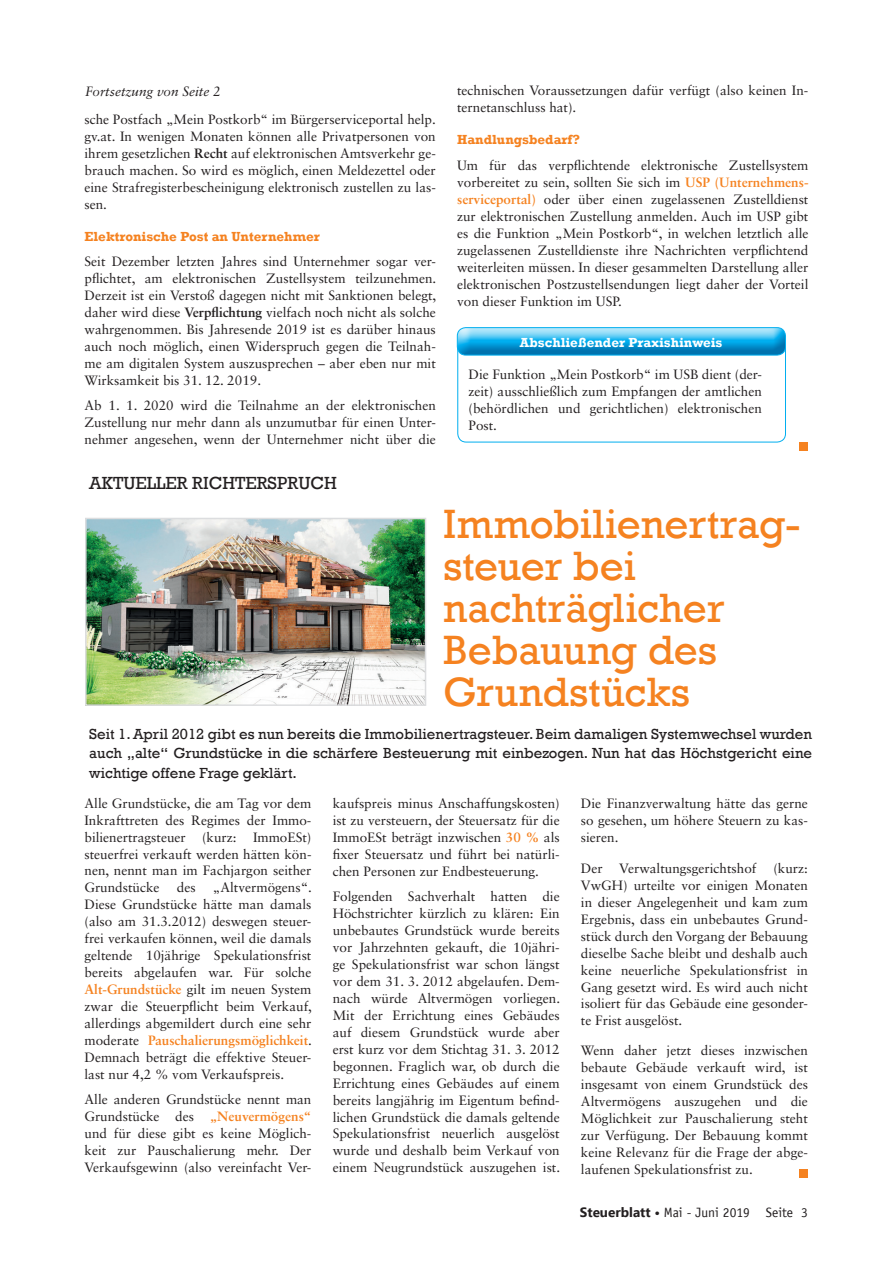
<style>
.page{position:relative;width:893px;height:1263px;background:#fff}
.page>*{position:absolute;margin:0;border:0;box-sizing:border-box;transform-origin:0 0}
.t1{font:42px/42px "Rockwell";letter-spacing:-.005em;color:#f58220}
.t2{font:18px "Rockwell";color:#231f20}
.t3{font:15px/19.5px "Rockwell";color:#231f20;text-align:justify}
.t4{font:13.5px/17px "Sabon LT Std";color:#231f20;text-align:justify}
.t5{font:700 13.5px "Rockwell";color:#f58220}
.t6{font:13.5px "Officina Sans LT";color:#231f20}
.t7{font:700 13.5px "Rockwell";color:#fff}
.t8{font:italic 13.5px "Sabon LT Std";color:#231f20}
.s1{font-weight:700}
.s2{font-weight:700;color:#f58220}
.s3{font-family:"Ebrima";font-weight:700}
</style>
<div class="page">
<div style="left:799px;top:1169px;width:9px;height:9px;background:#f58220"></div>
<div style="left:799px;top:442px;width:9px;height:9px;background:#f58220"></div>
<img style="left:88px;top:521px;width:335px;height:182px">
<div style="left:85px;top:518px;width:341px;height:188px;border:2px solid #dcdddf"></div>
<div style="left:458px;top:339px;width:328px;height:103px;border:1px solid #00aeef;border-radius:9px"></div>
<div style="left:455px;top:326px;width:332px;height:22px;background:#fff;opacity:.97"></div>
<div style="left:455px;top:329px;width:332px;height:27px;background:#008aa4;opacity:.75"></div>
<div style="left:457px;top:327px;width:329px;height:28px;border:1px solid #00aeef;border-radius:9px"></div>
<p class="t8" style="left:85px;top:83px;width:137px">Fortsetzung von Seite 2</p>
<p class="t4" style="left:85px;top:111px;width:353px">sche Postfach „Mein Postkorb“ im Bürgerserviceportal help. gv.at. In wenigen Monaten können alle Privatpersonen von ihrem gesetzlichen <span class="s1">Recht</span> auf elektronischen Amtsverkehr ge&shy;brauch machen. So wird es möglich, einen Meldezettel oder eine Strafregisterbescheinigung elektronisch zustellen zu las&shy;sen.</p>
<p class="t5" style="left:85px;top:228px;width:237px">Elektronische Post an Unternehmer</p>
<p class="t4" style="left:85px;top:253px;width:353px">Seit Dezember letzten Jahres sind Unternehmer sogar ver&shy;pflichtet, am elektronischen Zustellsystem teilzunehmen.<br>Derzeit ist ein Verstoß dagegen nicht mit Sanktionen belegt, daher wird diese <span class="s1">Verpflichtung</span> vielfach noch nicht als solche wahrgenommen. Bis Jahresende 2019 ist es darüber hinaus auch noch möglich, einen Widerspruch gegen die Teilnah&shy;me am digitalen System auszusprechen – aber eben nur mit Wirksamkeit bis 31. 12. 2019.</p>
<p class="t4" style="left:85px;top:397px;width:353px">Ab 1. 1. 2020 wird die Teilnahme an der elektronischen Zustellung nur mehr dann als unzumutbar für einen Unter&shy;nehmer angesehen, wenn der Unternehmer nicht über die</p>
<h2 class="t2" style="left:89px;top:472px;width:146px">Aktueller Ri chte</h2>
<h2 class="t2" style="left:257px;top:472px;width:79px">rspruch</h2>
<p class="t4" style="left:457px;top:82px;width:353px">technischen Voraussetzungen dafür verfügt (also keinen In&shy;ternetanschluss hat).</p>
<p class="t5" style="left:457px;top:132px;width:124px">Handlungsbedarf?</p>
<p class="t4" style="left:457px;top:157px;width:353px">Um für das verpflichtende elektronische Zustellsystem vorbereitet zu sein, sollten Sie sich im <span class="s2">USP (Unternehmens&shy;serviceportal)</span> oder über einen zugelassenen Zustelldienst zur elektronischen Zustellung anmelden. Auch im USP gibt es die Funktion „Mein Postkorb“, in welchen letztlich alle zugelassenen Zustelldienste ihre Nachrichten verpflichtend weiterleiten müssen. In dieser gesammelten Darstellung aller elektronischen Postzustellsendungen liegt daher der Vorteil von dieser Funktion im USP.</p>
<p class="t7" style="left:520px;top:334px;width:204px">Abschließender Praxishinweis</p>
<p class="t4" style="left:469px;top:366px;width:295px">Die Funktion „Mein Postkorb“ im USB dient (der&shy;zeit) ausschließlich zum Empfangen der amtlichen (behördlichen und gerichtlichen) elektronischen Post.</p>
<h1 class="t1" style="left:443px;top:504px;width:358px">Immobilienertrag&shy;steuer bei nachträglicher<br>Bebauung des<br>Grundstücks</h1>
<p class="t3" style="left:89px;top:724px;width:724px">Seit 1. April 2012 gibt es nun bereits die Immobilienertragsteuer. Beim damaligen Systemwechsel wurden auch „alte“ Grundstücke in die schärfere Besteuerung mit einbezogen. Nun hat das Höchstgericht eine wichtige offene Frage geklärt.</p>
<p class="t4" style="left:85px;top:794px;width:228px">Alle Grundstücke, die am Tag vor dem Inkrafttreten des Regimes der Immo&shy;bilienertragsteuer (kurz: ImmoESt) steuerfrei verkauft werden hätten kön&shy;nen, nennt man im Fachjargon seither Grundstücke</p>
<p class="t4" style="left:333px;top:794px;width:228px">kaufspreis minus Anschaffungskosten) ist zu versteuern, der Steuersatz für die ImmoESt beträgt inzwischen <span class="s2">30 %</span> als fixer Steuersatz und führt bei natürli&shy;chen Personen zur Endbesteuerung.</p>
<p class="t4" style="left:333px;top:888px;width:229px">Folgenden Sachverhalt hatten die Höchstrichter kürzlich zu klären: Ein unbebautes Grundstück wurde bereits vor Jahrzehnten gekauft, die 10jähri&shy;ge Spekulationsfrist war schon längst vor dem 31. 3. 2012 abgelaufen. Dem&shy;nach würde Altvermögen vorliegen.<br>Mit der Errichtung eines Gebäudes auf diesem Grundstück wurde aber erst kurz vor dem Stichtag 31. 3. 2012 begonnen. Fraglich war, ob durch die Errichtung eines Gebäudes auf einem bereits langjährig im Eigentum befind&shy;lichen Grundstück die damals geltende Spekulationsfrist neuerlich ausgelöst wurde und deshalb beim Verkauf von einem Neugrundstück auszugehen ist.</p>
<p class="t4" style="left:581px;top:794px;width:228px">Die Finanzverwaltung hätte das gerne so gesehen, um höhere Steuern zu kas&shy;sieren.</p>
<p class="t4" style="left:581px;top:859px;width:177px">Der Verwaltungsgerichtshof</p>
<p class="t4" style="left:581px;top:859px;width:228px;text-indent:192px">(kurz:<br>VwGH) urteilte vor einigen Monaten in dieser Angelegenheit und kam zum Ergebnis, dass ein unbebautes Grund&shy;stück durch den Vorgang der Bebauung dieselbe Sache bleibt und deshalb auch keine neuerliche Spekulationsfrist in Gang gesetzt wird. Es wird auch nicht isoliert für das Gebäude eine gesonder&shy;te Frist ausgelöst.</p>
<p class="t4" style="left:581px;top:1041px;width:228px">Wenn daher jetzt dieses inzwischen bebaute Gebäude verkauft wird, ist insgesamt von einem Grundstück des Altvermögens auszugehen und die Möglichkeit zur Pauschalierung steht zur Verfügung. Der Bebauung kommt keine Relevanz für die Frage der abge&shy;laufenen Spekulationsfrist zu.</p>
<p class="t4" style="left:85px;top:879px;width:229px;text-indent:128px">„Altvermögens“.<br>Diese Grundstücke hätte man damals (also am 31.3.2012) deswegen steuer&shy;frei verkaufen können, weil die damals geltende 10jährige Spekulationsfrist bereits abgelaufen war. Für solche <span class="s2">Alt-Grundstücke</span> gilt im neuen System zwar die Steuerpflicht beim Verkauf, allerdings abgemildert durch eine sehr moderate <span class="s2">Pauschalierungsmöglichkeit</span>.<br>Demnach beträgt die effektive Steuer&shy;last nur 4,2 % vom Verkaufspreis.</p>
<p class="t4" style="left:85px;top:1091px;width:228px">Alle anderen Grundstücke nennt man Grundstücke des <span class="s2">„Neuvermögens“ </span>und für diese gibt es keine Möglich&shy;keit zur Pauschalierung mehr. Der Verkaufsgewinn (also vereinfacht Ver-</p>
<p class="t4" style="left:177px;top:879px;width:20px">des</p>
<p class="t6" style="left:580px;top:1205px;width:230px"><span class="s3">Steuerblatt •</span> Mai - Juni 2019 Seite 3</p>
</div>
